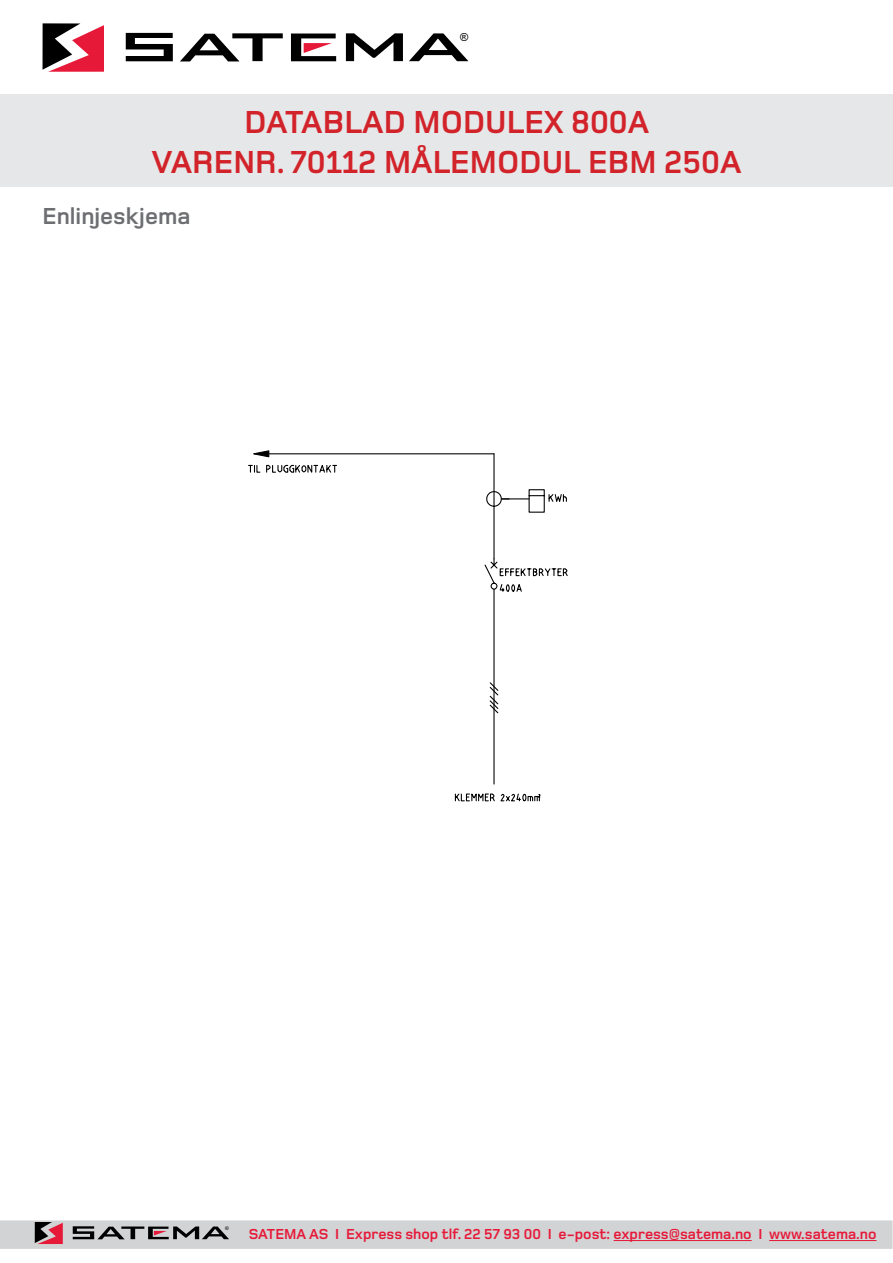
<style>
.page{position:relative;width:893px;height:1263px;background:#fff}
.page>*{position:absolute;margin:0;border:0;box-sizing:border-box;transform-origin:0 0}
.t1{font:700 33px "Foundry Monoline";color:#d2232a}
.t2{font:700 24px "Foundry Monoline";color:#6d6e71}
.t3{font:700 15px "Foundry Monoline";color:#e71939}
.t4{font:11.1px "Arial";color:#000}
.t5{font:5.1px "Arial";color:#000}
</style>
<div class="page">
<svg style="left:43px;top:23px;width:61px;height:49px"></svg>
<svg style="left:126px;top:33px;width:47px;height:28px"></svg>
<svg style="left:346px;top:33px;width:57px;height:28px"></svg>
<svg style="left:180px;top:33px;width:103px;height:28px"></svg>
<svg style="left:409px;top:33px;width:59px;height:28px"></svg>
<svg style="left:291px;top:34px;width:45px;height:27px"></svg>
<div style="left:1px;top:1221px;width:891px;height:27px;background:#d1d3d4"></div>
<div style="left:0;top:1220px;width:892px;height:29px;border:2px solid #d1d3d4"></div>
<svg style="left:35px;top:1222px;width:28px;height:22px"></svg>
<svg style="left:73px;top:1226px;width:156px;height:13px"></svg>
<hr style="left:614px;top:1240px;width:138px;height:1px;background:#e71939">
<hr style="left:769px;top:1240px;width:107px;height:1px;background:#e71939">
<svg style="left:248px;top:450px;width:320px;height:352px"></svg>
<div style="left:0;top:94px;width:893px;height:92px;background:#e6e7e8"></div>
<p class="t4" style="left:460px;top:30px;width:10px">®</p>
<h1 class="t1" style="left:244px;top:105px;width:43px">Datablad</h1>
<h1 class="t1" style="left:413px;top:105px;width:22px">module</h1>
<h1 class="t1" style="left:544px;top:105px;width:107px">x 800A</h1>
<h1 class="t1" style="left:152px;top:145px;width:22px">varenr</h1>
<h1 class="t1" style="left:277px;top:145px;width:178px">. 70112 målemodul</h1>
<h1 class="t1" style="left:588px;top:145px;width:155px">EBM 250A</h1>
<h2 class="t2" style="left:43px;top:204px;width:149px">Enlinjeskjema</h2>
<p class="t5" style="left:225px;top:1225px;width:5px">®</p>
<p class="t3" style="left:249px;top:1226px;width:629px">SATEMA AS I Express shop tlf. 22 57 93 00 I e-post: express@satema.no I www.satema.no</p>
</div>
